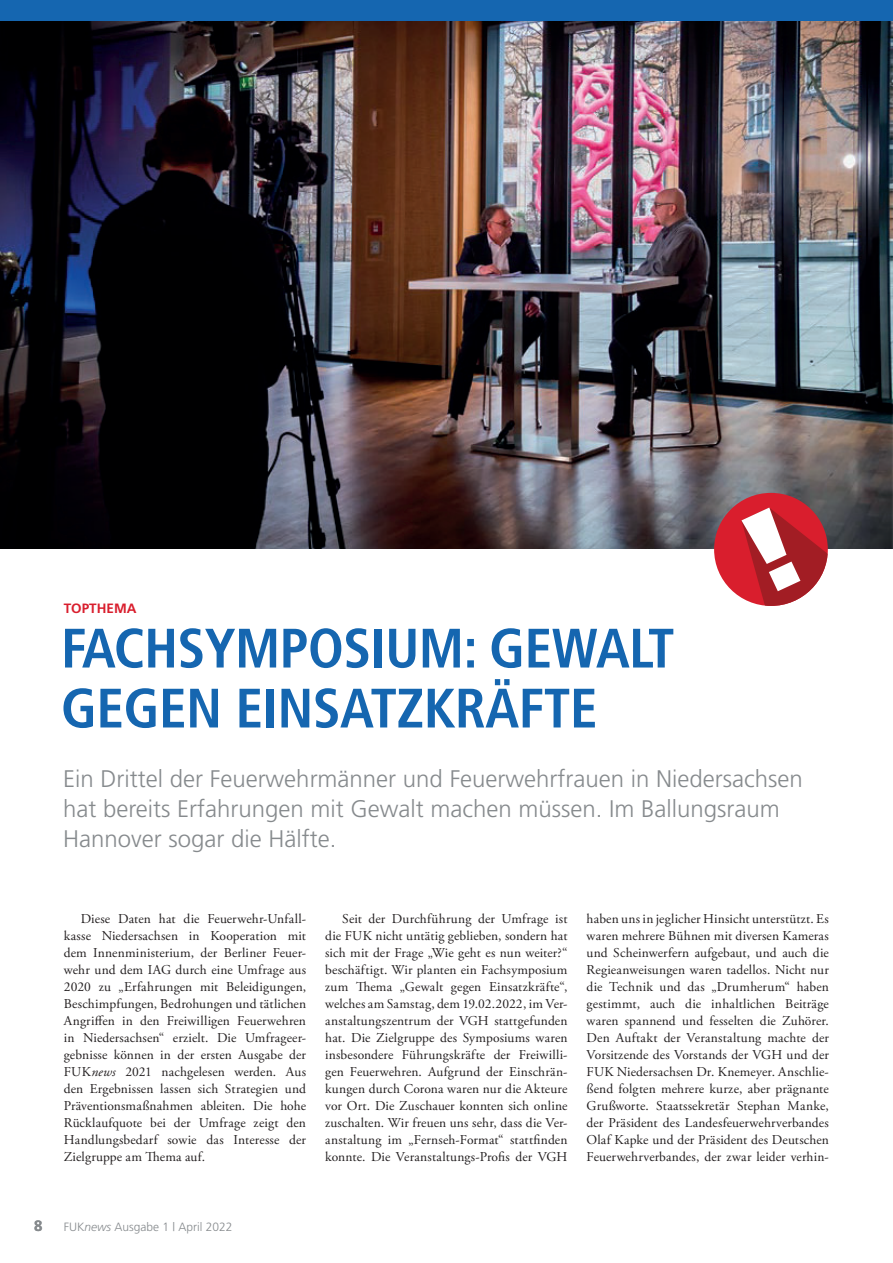
<style>
.page{position:relative;width:893px;height:1263px;background:#fff}
.page>*{position:absolute;margin:0;border:0;box-sizing:border-box;transform-origin:0 0}
.t1{font:700 condensed 55.5px/60px "Frutiger";letter-spacing:-.01em;color:#1566b0}
.t2{font:300 24px/30px "Frutiger";color:#868a8d}
.t3{font:700 15px "Frutiger";color:#868a8d}
.t4{font:13.5px/17px "Adobe Garamond Pro";letter-spacing:.005em;color:#231f20;text-align:justify}
.t5{font:700 13.5px "Frutiger";color:#d91e2d}
.t6{font:300 12px "Frutiger";color:#868a8d}
.s1{font-style:italic}
</style>
<div class="page">
<div style="left:0;top:0;width:893px;height:22px;background:#1566b0"></div>
<img style="left:0;top:22px;width:893px;height:527px">
<svg style="left:714px;top:493px;width:114px;height:113px"></svg>
<p class="t5" style="left:64px;top:603px;width:74px">TOPTHEMA</p>
<h1 class="t1" style="left:61px;top:623px;width:615px">FACHSYMPOSIUM: GEWALT<br>GEGEN EINSATZKRÄFTE</h1>
<h2 class="t2" style="left:63px;top:765px;width:741px">Ein Drittel der Feuerwehrmänner und Feuerwehrfrauen in Niedersachsen hat bereits Erfahrungen mit Gewalt machen müssen. Im Ballungsraum<br>Hannover sogar die Hälfte.</h2>
<p class="t4" style="left:64px;top:911px;width:244px;text-indent:17px">Diese Daten hat die Feuerwehr-Unfall&shy;kasse Niedersachsen in Kooperation mit dem Innenministerium, der Berliner Feuer&shy;wehr und dem IAG durch eine Umfrage aus 2020 zu „Erfahrungen mit Beleidigungen, Beschimpfungen, Bedrohungen und tätlichen Angriffen in den Freiwilligen Feuerwehren in Niedersachsen“ erzielt. Die Umfrageer&shy;gebnisse können in der ersten Ausgabe der FUK<span class="s1">news</span> 2021 nachgelesen werden. Aus den Ergebnissen lassen sich Strategien und Präventionsmaßnahmen ableiten. Die hohe Rücklaufquote bei der Umfrage zeigt den Handlungsbedarf sowie das Interesse der Zielgruppe am Thema auf.</p>
<p class="t4" style="left:325px;top:911px;width:244px;text-indent:17px">Seit der Durchführung der Umfrage ist die FUK nicht untätig geblieben, sondern hat sich mit der Frage „Wie geht es nun weiter?“ beschäftigt. Wir planten ein Fachsymposium zum Thema „Gewalt gegen Einsatzkräfte“, welches am Samstag, dem 19.02.2022, im Ver&shy;anstaltungszentrum der VGH stattgefunden hat. Die Zielgruppe des Symposiums waren insbesondere Führungskräfte der Freiwilli&shy;gen Feuerwehren. Aufgrund der Einschrän&shy;kungen durch Corona waren nur die Akteure vor Ort. Die Zuschauer konnten sich online zuschalten. Wir freuen uns sehr, dass die Ver&shy;anstaltung im „Fernseh-Format“ stattfinden konnte. Die Veranstaltungs-Profis der VGH</p>
<p class="t4" style="left:587px;top:911px;width:244px">haben uns in jeglicher Hinsicht unterstützt. Es waren mehrere Bühnen mit diversen Kameras und Scheinwerfern aufgebaut, und auch die Regieanweisungen waren tadellos. Nicht nur die Technik und das „Drumherum“ haben gestimmt, auch die inhaltlichen Beiträge waren spannend und fesselten die Zuhörer.<br>Den Auftakt der Veranstaltung machte der Vorsitzende des Vorstands der VGH und der FUK Niedersachsen Dr. Knemeyer. Anschlie&shy;ßend folgten mehrere kurze, aber prägnante Grußworte. Staatssekretär Stephan Manke, der Präsident des Landesfeuerwehrverbandes Olaf Kapke und der Präsident des Deutschen Feuerwehrverbandes, der zwar leider verhin-</p>
<p class="t3" style="left:34px;top:1219px;width:10px">8</p>
<p class="t6" style="left:64px;top:1222px;width:170px">FUK<span class="s1">news</span> Ausgabe 1 | April 2022</p>
</div>
